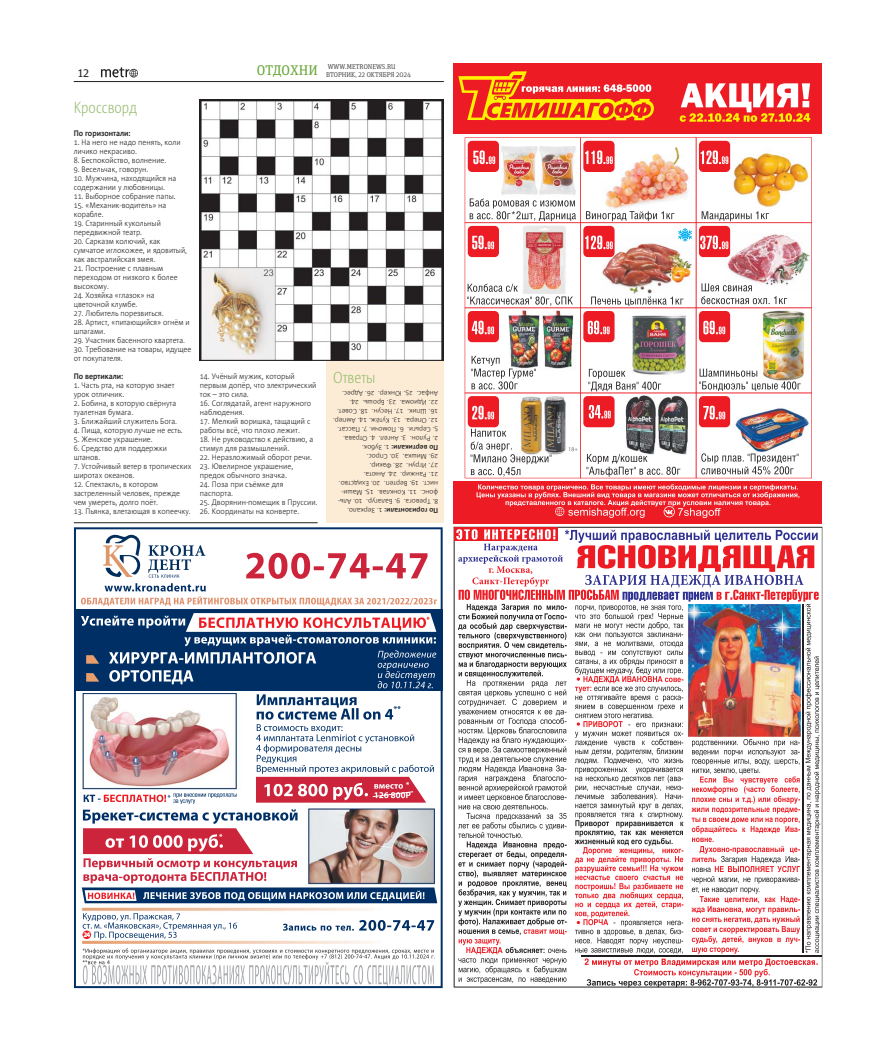
<style>
.page{position:relative;width:882px;height:1052px;background:#fff}
.page>*{position:absolute;margin:0;border:0;box-sizing:border-box;transform-origin:0 0}
.t1{font:300 16px "Corpid Cd OT";color:#92bb6b}
.t2{font:12px "Unit Slab";color:#231f20}
.t3{font:300 8px/9px "Corpid OT";color:#231f20;scale:.9 1}
.t4{font:300 8px/9px "Corpid OT";color:#231f20;scale:.91 1}
.t5{font:700 8px "Corpid OT";color:#231f20;scale:.9 1}
.t6{font:300 7px/9px "Corpid OT";color:#231f20}
.t7{font:300 7px/8px "Unit Slab";color:#231f20}
.t8{font:700 7px "Corpid OT";color:#231f20}
.s1{font-weight:300}
.s2{font-weight:700}
</style>
<div class="page">
<hr style="left:74px;top:81px;width:370px;height:1px;background:#231f20">
<svg style="left:101px;top:67px;width:37px;height:10px"></svg>
<div style="left:326px;top:343px;width:118px;height:180px;background:#fcecd5"></div>
<img style="left:200px;top:100px;width:243px;height:261px">
<hr style="left:74px;top:522px;width:243px;height:1px;background:#231f20">
<svg style="left:74px;top:527px;width:368px;height:461px"></svg>
<svg style="left:83px;top:913px;width:154px;height:26px"></svg>
<div style="left:74px;top:609px;width:368px;height:82px;background:#002f66"></div>
<svg style="left:81px;top:613px;width:355px;height:75px"></svg>
<svg style="left:81px;top:535px;width:356px;height:71px"></svg>
<img style="left:82px;top:694px;width:355px;height:209px">
<div style="left:453px;top:64px;width:369px;height:70px;background:#ed1c24"></div>
<svg style="left:458px;top:71px;width:196px;height:50px"></svg>
<svg style="left:679px;top:83px;width:131px;height:39px"></svg>
<div style="left:453px;top:481px;width:369px;height:42px;background:#ed1c24"></div>
<svg style="left:476px;top:484px;width:323px;height:34px"></svg>
<img style="left:464px;top:137px;width:348px;height:341px">
<div style="left:454px;top:528px;width:103px;height:13px;background:#ed1c24"></div>
<hr style="left:580px;top:955px;width:241px;height:1px;background:#231f20">
<svg style="left:456px;top:529px;width:364px;height:458px"></svg>
<p class="t2" style="left:78px;top:69px;width:13px">12</p>
<p class="t7" style="left:257px;top:63px;width:156px;text-indent:71px">WWW.METRONEWS.RU<br><sup>ОТДОХНИ</sup> ВТОРНИК, 22 ОКТЯБРЯ 2024</p>
<p class="t1" style="left:74px;top:100px;width:65px">Кроссворд</p>
<p class="t5" style="left:74px;top:129px;width:65px">По горизонтали:</p>
<p class="t3" style="left:74px;top:138px;width:120px">1. На него не надо пенять, коли личико некрасиво.</p>
<p class="t3" style="left:74px;top:156px;width:104px">8. Беспокойство, волнение.</p>
<p class="t3" style="left:74px;top:165px;width:84px">9. Весельчак, говорун.</p>
<p class="t3" style="left:74px;top:174px;width:115px">10. Мужчина, находящийся на содержании у любовницы.</p>
<p class="t3" style="left:74px;top:192px;width:115px">11. Выборное собрание папы.</p>
<p class="t3" style="left:74px;top:201px;width:104px">15. «Механик-водитель» на корабле.</p>
<p class="t3" style="left:74px;top:219px;width:98px">19. Старинный кукольный передвижной театр.</p>
<p class="t3" style="left:74px;top:237px;width:128px">20. Сарказм колючий, как сумчатое иглокожее, и ядовитый, как австралийская змея.</p>
<p class="t3" style="left:74px;top:264px;width:117px">21. Построение с плавным переходом от низкого к более высокому.</p>
<p class="t3" style="left:74px;top:291px;width:91px">24. Хозяйка «глазок» на цветочной клумбе.</p>
<p class="t3" style="left:74px;top:309px;width:102px">27. Любитель порезвиться.</p>
<p class="t3" style="left:74px;top:318px;width:130px">28. Артист, «питающийся» огнём и шпагами.</p>
<p class="t3" style="left:74px;top:336px;width:125px">29. Участник басенного квартета.</p>
<p class="t3" style="left:74px;top:345px;width:132px">30. Требование на товары, идущее от покупателя.</p>
<p class="t5" style="left:74px;top:372px;width:57px">По вертикали:</p>
<p class="t3" style="left:74px;top:381px;width:114px">1. Часть рта, на которую знает урок отличник.</p>
<p class="t3" style="left:74px;top:399px;width:115px">2. Бобина, в которую свёрнута туалетная бумага.</p>
<p class="t3" style="left:74px;top:417px;width:116px">3. Ближайший служитель Бога.</p>
<p class="t3" style="left:74px;top:426px;width:123px">4. Пища, которую лучше не есть.</p>
<p class="t3" style="left:74px;top:435px;width:89px">5. Женское украшение.</p>
<p class="t3" style="left:74px;top:444px;width:105px">6. Средство для поддержки штанов.</p>
<p class="t3" style="left:74px;top:462px;width:132px">7. Устойчивый ветер в тропических широтах океанов.</p>
<p class="t3" style="left:74px;top:480px;width:120px">12. Спектакль, в котором застреленный человек, прежде чем умереть, долго поёт.</p>
<p class="t3" style="left:74px;top:507px;width:132px">13. Пьянка, влетающая в копеечку.</p>
<p class="t8" style="left:438px;top:514px;width:92px;rotate:-180deg">По горизонтали: <span class="s1">1. Зеркало.</span></p>
<p class="t1" style="left:333px;top:369px;width:44px">Ответы</p>
<p class="t4" style="left:200px;top:372px;width:130px">14. Учёный мужик, который первым допёр, что электрический ток – это сила.</p>
<p class="t4" style="left:200px;top:399px;width:124px">16. Соглядатай, агент наружного наблюдения.</p>
<p class="t4" style="left:200px;top:417px;width:123px">17. Мелкий воришка, тащащий с работы всё, что плохо лежит.</p>
<p class="t4" style="left:200px;top:435px;width:126px">18. Не руководство к действию, а стимул для размышлений.</p>
<p class="t4" style="left:200px;top:453px;width:125px">22. Неразложимый оборот речи.</p>
<p class="t4" style="left:200px;top:462px;width:104px">23. Ювелирное украшение, предок обычного значка.</p>
<p class="t4" style="left:200px;top:480px;width:93px">24. Поза при съёмке для паспорта.</p>
<p class="t4" style="left:200px;top:498px;width:131px">25. Дворянин-помещик в Пруссии.</p>
<p class="t4" style="left:200px;top:507px;width:111px">26. Координаты на конверте.</p>
<p class="t6" style="left:438px;top:406px;width:97px;rotate:-180deg">22. Идиома. 23. Брошь. 24.<br>Анфас. 25. Юнкер. 26. Адрес.</p>
<p class="t6" style="left:438px;top:415px;width:102px;rotate:-180deg">16. Шпик. 17. Несун. 18. Совет.</p>
<p class="t6" style="left:438px;top:424px;width:107px;rotate:-180deg">12. Опера. 13. Кутёж. 14. Ампер.</p>
<p class="t6" style="left:438px;top:433px;width:102px;rotate:-180deg">5. Серьги. 6. Помочи. 7. Пассат.</p>
<p class="t6" style="left:438px;top:442px;width:96px;rotate:-180deg">2. Рулон. 3. Ангел. 4. Отрава.</p>
<p class="t6" style="left:438px;top:460px;width:78px;rotate:-180deg">29. Мишка. 30. Спрос.<br><span class="s2">По вертикали:</span> 1. Зубок.</p>
<p class="t6" style="left:438px;top:469px;width:70px;rotate:-180deg">27. Игрун. 28. Факир.</p>
<p class="t6" style="left:438px;top:478px;width:76px;rotate:-180deg">21. Ранжир. 24. Анюта.</p>
<p class="t6" style="left:438px;top:505px;width:102px;rotate:-180deg">8. Тревога. 9. Балагур. 10. Аль&shy;фонс. 11. Конклав. 15. Маши&shy;нист. 19. Вертеп. 20. Ехидство.</p>
</div>
